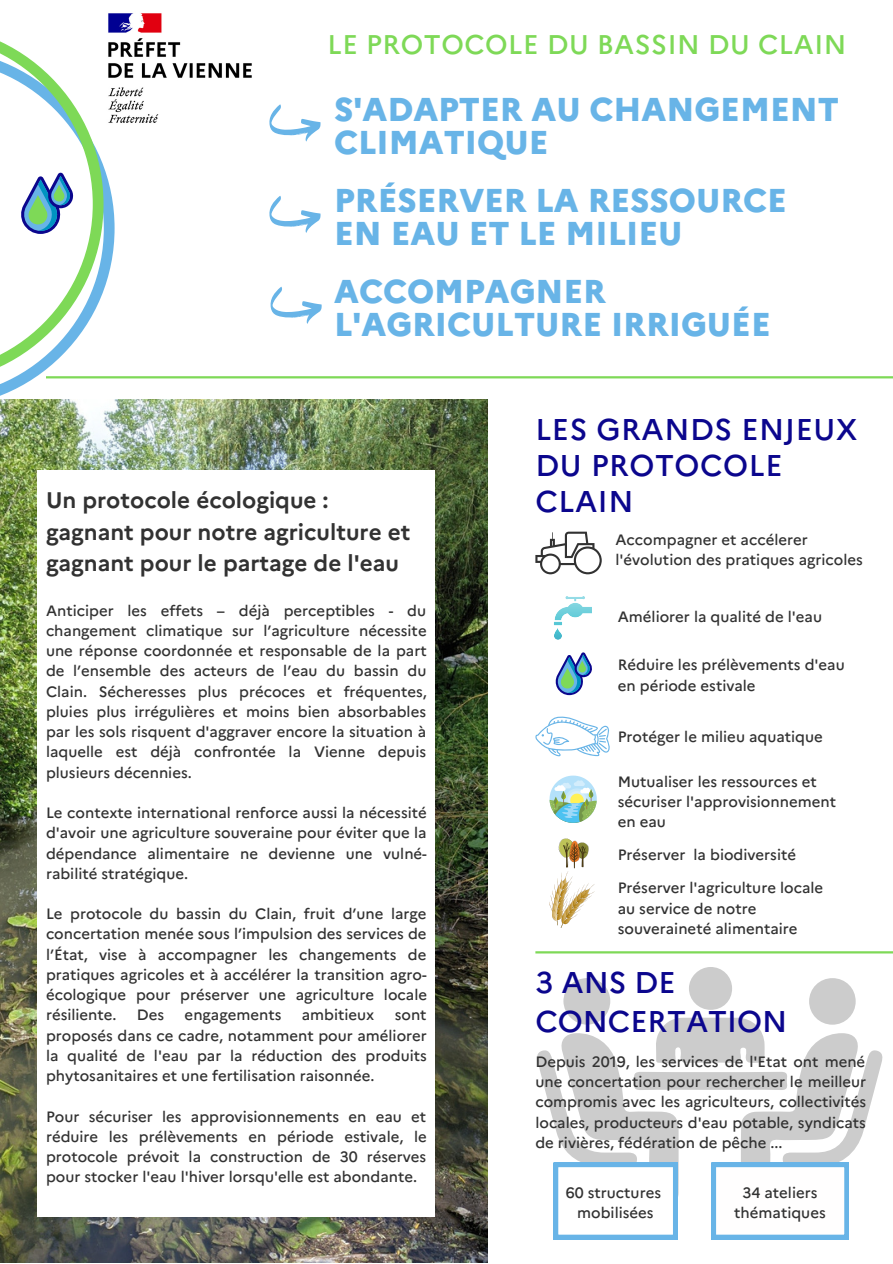
<style>
.page{position:relative;width:893px;height:1264px;background:#fff}
.page>*{position:absolute;margin:0;border:0;box-sizing:border-box;transform-origin:0 0}
.t1{font:800 33px/32.5px "Marianne";color:#68b4e7}
.t2{font:500 30px/36px "Marianne";letter-spacing:.02em;color:#0b068d}
.t3{font:500 30px/38.2px "Marianne";color:#0b068d}
.t4{font:500 27px "Marianne";letter-spacing:.02em;color:#7ed957}
.t5{font:700 22.5px/31.5px "Marianne";color:#323232}
.t6{font:500 15px/20.2px "Marianne";color:#323232;text-align:justify}
</style>
<div class="page">
<img style="left:108px;top:13px;width:144px;height:110px">
<svg style="left:0;top:25px;width:115px;height:375px"></svg>
<svg style="left:269px;top:104px;width:51px;height:37px"></svg>
<svg style="left:269px;top:196px;width:51px;height:37px"></svg>
<svg style="left:270px;top:287px;width:52px;height:37px"></svg>
<img style="left:0;top:400px;width:487px;height:862px">
<div style="left:37px;top:470px;width:397px;height:747px;background:#fff"></div>
<hr style="left:535px;top:951px;width:357px;height:2px;background:#7ed957">
<hr style="left:46px;top:376px;width:846px;height:2px;background:#7ed957">
<div style="left:809px;top:978px;width:46px;height:46px;background:#ccc;border-radius:50%"></div>
<div style="left:563px;top:978px;width:47px;height:46px;background:#ccc;border-radius:50%"></div>
<div style="left:688px;top:966px;width:44px;height:43px;background:#ccc;border-radius:50%"></div>
<svg style="left:535px;top:531px;width:66px;height:43px"></svg>
<svg style="left:535px;top:716px;width:75px;height:40px"></svg>
<svg style="left:555px;top:652px;width:37px;height:43px"></svg>
<svg style="left:554px;top:596px;width:38px;height:44px"></svg>
<svg style="left:549px;top:775px;width:47px;height:47px"></svg>
<svg style="left:558px;top:838px;width:30px;height:30px"></svg>
<img style="left:549px;top:871px;width:45px;height:56px">
<svg style="left:537px;top:1017px;width:346px;height:222px"></svg>
<h3 class="t4" style="left:327px;top:23px;width:520px">LE PROTOCOLE DU BASSIN DU CLAIN</h3>
<h1 class="t1" style="left:334px;top:90px;width:506px">S'ADAPTER AU CHANGEMENT<br>CLIMATIQUE</h1>
<h1 class="t1" style="left:334px;top:181px;width:454px">PRÉSERVER LA RESSOURCE<br>EN EAU ET LE MILIEU</h1>
<h1 class="t1" style="left:334px;top:272px;width:438px">ACCOMPAGNER<br>L'AGRICULTURE IRRIGUÉE</h1>
<h3 class="t5" style="left:46px;top:482px;width:366px">Un protocole écologique : gagnant pour notre agriculture et gagnant pour le partage de l'eau</h3>
<p class="t6" style="left:46px;top:599px;width:382px">Anticiper les effets – déjà perceptibles - du changement climatique sur l’agriculture nécessite une réponse coordonnée et responsable de la part de l’ensemble des acteurs de l’eau du bassin du Clain. Sécheresses plus précoces et fréquentes, pluies plus irrégulières et moins bien absorbables par les sols risquent d'aggraver encore la situation à laquelle est déjà confrontée la Vienne depuis plusieurs décennies.</p>
<p class="t6" style="left:46px;top:801px;width:382px">Le contexte international renforce aussi la nécessité d'avoir une agriculture souveraine pour éviter que la dépendance alimentaire ne devienne une vulné&shy;rabilité stratégique.</p>
<p class="t6" style="left:46px;top:902px;width:382px">Le protocole du bassin du Clain, fruit d’une large concertation menée sous l’impulsion des services de l’État, vise à accompagner les changements de pratiques agricoles et à accélérer la transition agro&shy;écologique pour préserver une agriculture locale résiliente.</p>
<p class="t6" style="left:137px;top:1003px;width:29px">Des</p>
<p class="t6" style="left:185px;top:1003px;width:98px">engagements</p>
<p class="t6" style="left:302px;top:1003px;width:74px">ambitieux</p>
<p class="t6" style="left:46px;top:1003px;width:382px;text-indent:349px">sont proposés dans ce cadre, notamment pour améliorer la qualité de l'eau par la réduction des produits phytosanitaires et une fertilisation raisonnée.</p>
<p class="t6" style="left:46px;top:1104px;width:382px">Pour sécuriser les approvisionnements en eau et réduire les prélèvements en période estivale, le protocole prévoit la construction de 30 réserves pour stocker l'eau l'hiver lorsqu'elle est abondante.</p>
<h2 class="t2" style="left:535px;top:409px;width:324px">LES GRANDS ENJEUX<br>DU PROTOCOLE<br>CLAIN</h2>
<p class="t6" style="left:615px;top:528px;width:249px">Accompagner et accélerer l'évolution des pratiques agricoles</p>
<p class="t6" style="left:617px;top:605px;width:206px">Améliorer la qualité de l'eau</p>
<p class="t6" style="left:617px;top:653px;width:228px">Réduire les prélèvements d'eau en période estivale</p>
<p class="t6" style="left:617px;top:725px;width:207px">Protéger le milieu aquatique</p>
<p class="t6" style="left:617px;top:770px;width:220px;text-align:left">Mutualiser les ressources et sécuriser l'approvisionnement en eau</p>
<p class="t6" style="left:617px;top:843px;width:180px">Préserver la biodiversité</p>
<p class="t6" style="left:617px;top:876px;width:207px;text-align:left">Préserver l'agriculture locale au service de notre souveraineté alimentaire</p>
<h2 class="t3" style="left:535px;top:961px;width:253px">3 ANS DE<br>CONCERTATION</h2>
<p class="t6" style="left:535px;top:1050px;width:332px">Depuis 2019, les services de l'Etat ont mené une concertation pour rechercher le meilleur compromis avec les agriculteurs, collectivités locales, producteurs d'eau potable, syndicats de rivières, fédération de pêche ...</p>
<p class="t6" style="left:565px;top:1180px;width:97px;text-align:center">60 structures mobilisées</p>
<p class="t6" style="left:734px;top:1180px;width:93px;text-align:center">34 ateliers thématiques</p>
</div>
